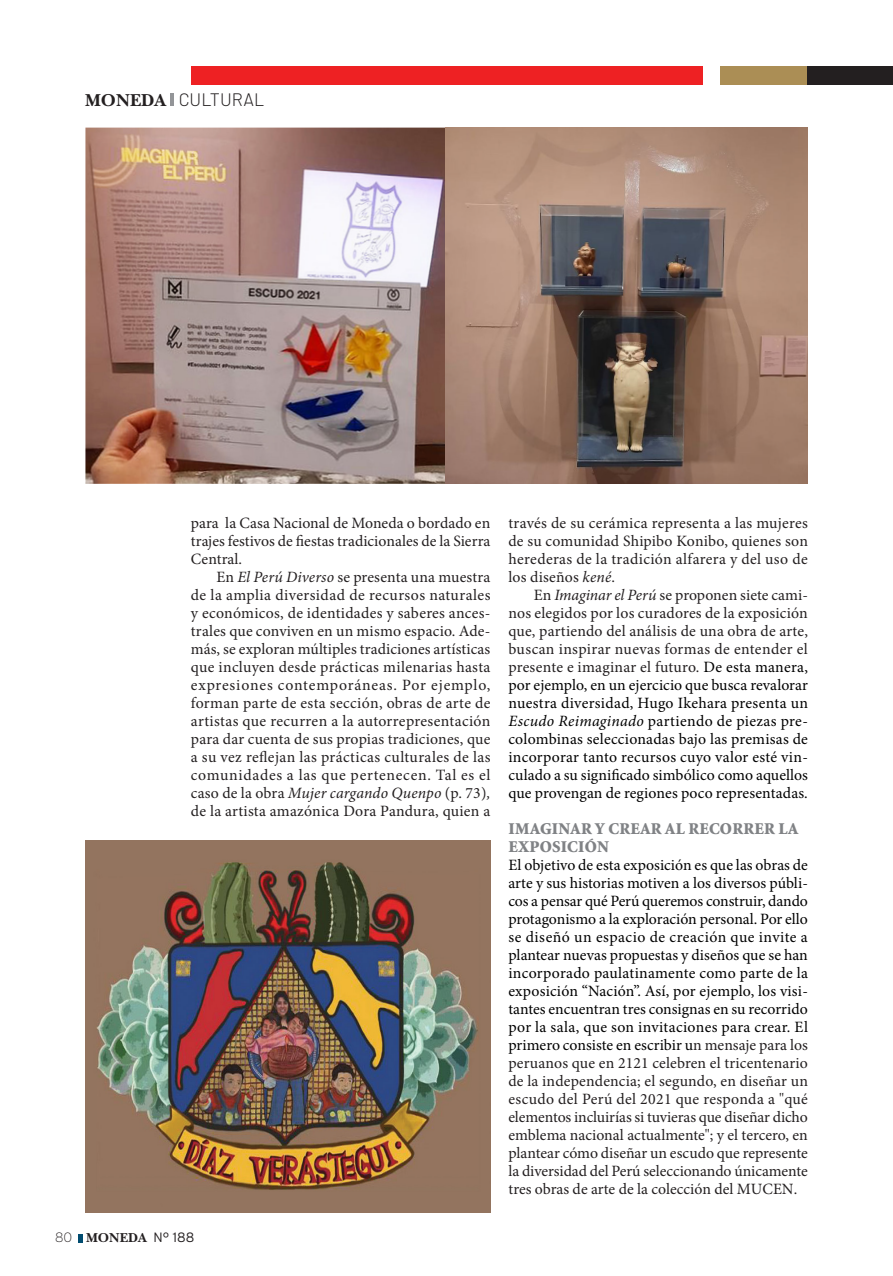
<style>
.page{position:relative;width:893px;height:1276px;background:#fff}
.page>*{position:absolute;margin:0;border:0;box-sizing:border-box;transform-origin:0 0}
.t1{font:300 18px "Barlow";color:#231f20}
.TITULOS_GRISES{font:900 16.5px/18px "Minion Std";letter-spacing:.015em;color:#808285}
.CUERPO_INDENTADO{font:15.75px/18px "Minion Pro";letter-spacing:.015em;color:#231f20;text-align:justify}
.CUERPO_SIN_INDENTADO{font:15.75px/18px "Minion Pro";color:#000;text-align:justify}
.CUERPO_INDENTADO-2{font:15.75px/18px "Minion Pro";letter-spacing:.005em;color:#000;text-align:justify}
.t2{font:13.5px "New Baskerville Bold SC";color:#231f20}
.s1{font-family:"New Baskerville Bold SC";font-weight:400}
.s2{font-style:italic}
.s3{font-family:"Interstate";font-weight:200}
.s4{font-family:"Interstate";font-weight:300}
.s5{color:#231f20}
.s6{font-style:italic;color:#231f20}
</style>
<div class="page">
<svg style="left:79px;top:1234px;width:4px;height:8px"></svg>
<img style="left:85px;top:840px;width:405px;height:372px">
<svg style="left:171px;top:93px;width:3px;height:13px"></svg>
<div style="left:191px;top:67px;width:511px;height:18px;background:#ee2123"></div>
<div style="left:721px;top:67px;width:87px;height:18px;background:#ab8e55"></div>
<div style="left:808px;top:67px;width:85px;height:18px;background:#231f20"></div>
<img style="left:85px;top:128px;width:361px;height:356px">
<img style="left:446px;top:128px;width:362px;height:356px">
<p class="t1" style="left:85px;top:86px;width:181px"><span class="s1">MONEDA</span> CULTURAL</p>
<p class="CUERPO_INDENTADO" style="left:191px;top:514px;width:301px">para la Casa Nacional de Moneda o bordado en trajes festivos de fiestas tradicionales de la Sierra Central.</p>
<p class="CUERPO_INDENTADO" style="left:191px;top:568px;width:301px;text-indent:26px">En <span class="s2">El Perú Diverso</span> se presenta una muestra de la amplia diversidad de recursos naturales y económicos, de identidades y saberes ances&shy;trales que conviven en un mismo espacio. Ade&shy;más, se exploran múltiples tradiciones artísticas que incluyen desde prácticas milenarias hasta expresiones contemporáneas. Por ejemplo, forman parte de esta sección, obras de arte de artistas que recurren a la autorrepresentación para dar cuenta de sus propias tradiciones, que a su vez reflejan las prácticas culturales de las comunidades a las que pertenecen. Tal es el caso de la obra <span class="s2">Mujer cargando Quenpo</span> (p. 73)<span class="s2">, </span>de la artista amazónica Dora Pandura, quien a</p>
<p class="t2" style="left:55px;top:1230px;width:141px"><span class="s3">80</span> MONEDA <span class="s4">N° 188</span></p>
<p class="CUERPO_INDENTADO" style="left:508px;top:514px;width:301px">través de su cerámica representa a las mujeres de su comunidad Shipibo Konibo, quienes son herederas de la tradición alfarera y del uso de los diseños <span class="s2">kené</span>.</p>
<p class="CUERPO_INDENTADO-2" style="left:508px;top:586px;width:301px;text-indent:26px"><span class="s5">En</span> <span class="s6">Imaginar el Perú</span> <span class="s5">se proponen siete cami&shy;nos elegidos por los curadores de la exposición que, partiendo del análisis de una obra de arte, buscan inspirar nuevas formas de entender el presente e imaginar el futuro.</span> De esta manera, por ejemplo, en un ejercicio que busca revalorar nuestra diversidad, Hugo Ikehara presenta un <span class="s2">Escudo Reimaginado</span> partiendo de piezas pre&shy;colombinas seleccionadas bajo las premisas de incorporar tanto recursos cuyo valor esté vin&shy;culado a su significado simbólico como aquellos que provengan de regiones poco representadas.</p>
<p class="TITULOS_GRISES" style="left:508px;top:820px;width:292px">IMAGINAR Y CREAR AL RECORRER LA<br>EXPOSICIÓN</p>
<p class="CUERPO_SIN_INDENTADO" style="left:508px;top:856px;width:301px">El objetivo de esta exposición es que las obras de arte y sus historias motiven a los diversos públi&shy;cos a pensar qué Perú queremos construir, dando protagonismo a la exploración personal. Por ello se diseñó un espacio de creación que invite a plantear nuevas propuestas y diseños que se han incorporado paulatinamente como parte de la exposición “Nación”. Así, por ejemplo, los visi&shy;tantes encuentran tres consignas en su recorrido por la sala, que son invitaciones para crear. El primero consiste en escribir u<span class="s5">n mensaje para los peruanos que en 2121 celebren el tricentenario de la independencia; el segundo, en diseñar un escudo del Perú del 2021 que responda a "qué elementos incluirías si tuvieras que diseñar dicho emblema nacional actualmente"; y el tercero, en plantear cómo diseñar un escudo que represente la diversidad del Perú seleccionando únicamente tres obras de arte de la colección del MUCEN.</span></p>
</div>
